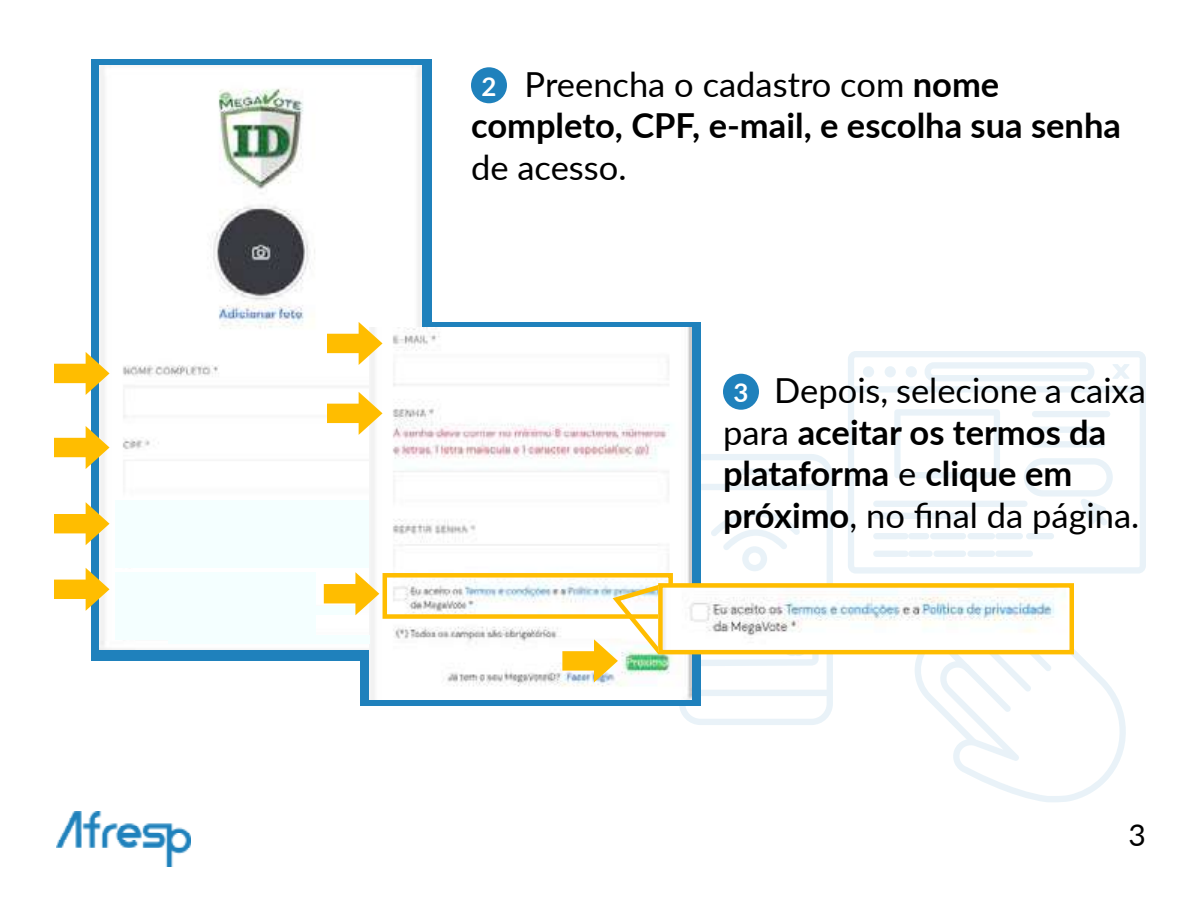
<style>
.page{position:relative;width:1200px;height:900px;background:#fff}
.page>*{position:absolute;margin:0;border:0;box-sizing:border-box;transform-origin:0 0}
.t1{font:34.5px/41.4px "Lato";color:#000}
.t2{font:700 34.5px/41.4px "Lato";color:#000}
.t3{font:30px "Lato";color:#000}
.s1{font-size:25.8px;color:#fff}
.s2{font-weight:400}
.s3{font-weight:700;font-size:25.8px;color:#fff}
.s4{font-weight:700}
</style>
<div class="page">
<svg style="left:679px;top:454px;width:154px;height:271px"></svg>
<div style="left:681px;top:484px;width:151px;height:6px;background:#e9f2f8;border-radius:3px"></div>
<div style="left:680px;top:690px;width:152px;height:6px;background:#e9f2f8;border-radius:3px"></div>
<div style="left:736px;top:469px;width:40px;height:6px;background:#e9f2f8;border-radius:3px"></div>
<svg style="left:848px;top:351px;width:298px;height:223px"></svg>
<div style="left:848px;top:386px;width:297px;height:7px;background:#e9f2f8;border-radius:3px"></div>
<svg style="left:1112px;top:364px;width:18px;height:15px"></svg>
<svg style="left:925px;top:362px;width:169px;height:19px"></svg>
<div style="left:863px;top:366px;width:11px;height:11px;background:#e9f2f8;border-radius:50%"></div>
<div style="left:885px;top:366px;width:11px;height:11px;background:#e9f2f8;border-radius:50%"></div>
<div style="left:906px;top:366px;width:11px;height:11px;background:#e9f2f8;border-radius:50%"></div>
<svg style="left:894px;top:409px;width:106px;height:69px"></svg>
<div style="left:873px;top:501px;width:155px;height:6px;background:#e9f2f8;border-radius:3px"></div>
<div style="left:873px;top:513px;width:98px;height:6px;background:#e9f2f8;border-radius:3px"></div>
<div style="left:873px;top:533px;width:35px;height:6px;background:#e9f2f8;border-radius:3px"></div>
<div style="left:908px;top:533px;width:21px;height:6px;background:#e9f2f8;border-radius:3px"></div>
<div style="left:930px;top:533px;width:36px;height:6px;background:#e9f2f8;border-radius:3px"></div>
<div style="left:967px;top:533px;width:28px;height:6px;background:#e9f2f8;border-radius:3px"></div>
<div style="left:995px;top:533px;width:28px;height:6px;background:#e9f2f8;border-radius:3px"></div>
<div style="left:1026px;top:533px;width:28px;height:6px;background:#e9f2f8;border-radius:3px"></div>
<div style="left:873px;top:551px;width:35px;height:6px;background:#e9f2f8;border-radius:3px"></div>
<div style="left:908px;top:551px;width:25px;height:6px;background:#e9f2f8;border-radius:3px"></div>
<div style="left:933px;top:551px;width:33px;height:6px;background:#e9f2f8;border-radius:3px"></div>
<div style="left:967px;top:551px;width:28px;height:6px;background:#e9f2f8;border-radius:3px"></div>
<div style="left:995px;top:551px;width:38px;height:6px;background:#e9f2f8;border-radius:3px"></div>
<div style="left:1032px;top:411px;width:78px;height:6px;background:#e9f2f8;border-radius:3px"></div>
<div style="left:1032px;top:426px;width:63px;height:7px;background:#e9f2f8;border-radius:3px"></div>
<div style="left:1032px;top:441px;width:73px;height:6px;background:#e9f2f8;border-radius:3px"></div>
<svg style="left:1024px;top:458px;width:89px;height:67px"></svg>
<svg style="left:845px;top:649px;width:281px;height:153px"></svg>
<img style="left:57px;top:812px;width:133px;height:55px">
<div style="left:471px;top:67px;width:36px;height:36px;background:#1f81bc;border-radius:50%"></div>
<div style="left:91px;top:60px;width:341px;height:601px;background:#1f81bc"></div>
<div style="left:360px;top:322px;width:340px;height:384px;background:#1f81bc"></div>
<img style="left:100px;top:66px;width:322px;height:583px">
<img style="left:369px;top:328px;width:322px;height:372px">
<svg style="left:54px;top:352px;width:56px;height:43px"></svg>
<svg style="left:54px;top:426px;width:56px;height:43px"></svg>
<svg style="left:54px;top:502px;width:56px;height:43px"></svg>
<svg style="left:54px;top:568px;width:56px;height:43px"></svg>
<svg style="left:327px;top:322px;width:56px;height:43px;background:#fedf86"></svg>
<svg style="left:327px;top:392px;width:56px;height:43px;background:#fedf86"></svg>
<svg style="left:324px;top:572px;width:55px;height:43px;background:#fdda75"></svg>
<div style="left:383px;top:573px;width:290px;height:46px;border:4px solid #ffbd00"></div>
<svg style="left:562px;top:581px;width:105px;height:101px;background:#ede8bf"></svg>
<img style="left:663px;top:588px;width:392px;height:61px">
<div style="left:658px;top:583px;width:416px;height:71px;border:4px solid #ffbd00"></div>
<div style="left:723px;top:374px;width:36px;height:36px;background:#1f81bc;border-radius:50%"></div>
<div style="left:116px;top:572px;width:200px;height:67px;background:#f4ffff"></div>
<div style="left:154px;top:606px;width:201px;height:8px;background:#f4ffff"></div>
<div style="left:168px;top:635px;width:201px;height:9px;background:#f4ffff"></div>
<div style="left:116px;top:501px;width:253px;height:67px;background:#f4ffff"></div>
<p class="t2" style="left:471px;top:62px;width:652px;text-indent:10px"><span class="s1">2</span> <span class="s2">Preencha o cadastro com</span> nome completo, CPF, e-mail, e escolha sua senha</p>
<p class="t1" style="left:471px;top:145px;width:157px">de acesso.</p>
<p class="t1" style="left:723px;top:369px;width:424px;text-indent:10px"><span class="s3">3</span> Depois, selecione a caixa para <span class="s4">aceitar os termos da plataforma</span> e <span class="s4">clique em próximo</span>, no final da página.</p>
<p class="t3" style="left:1129px;top:814px;width:19px">3</p>
</div>
